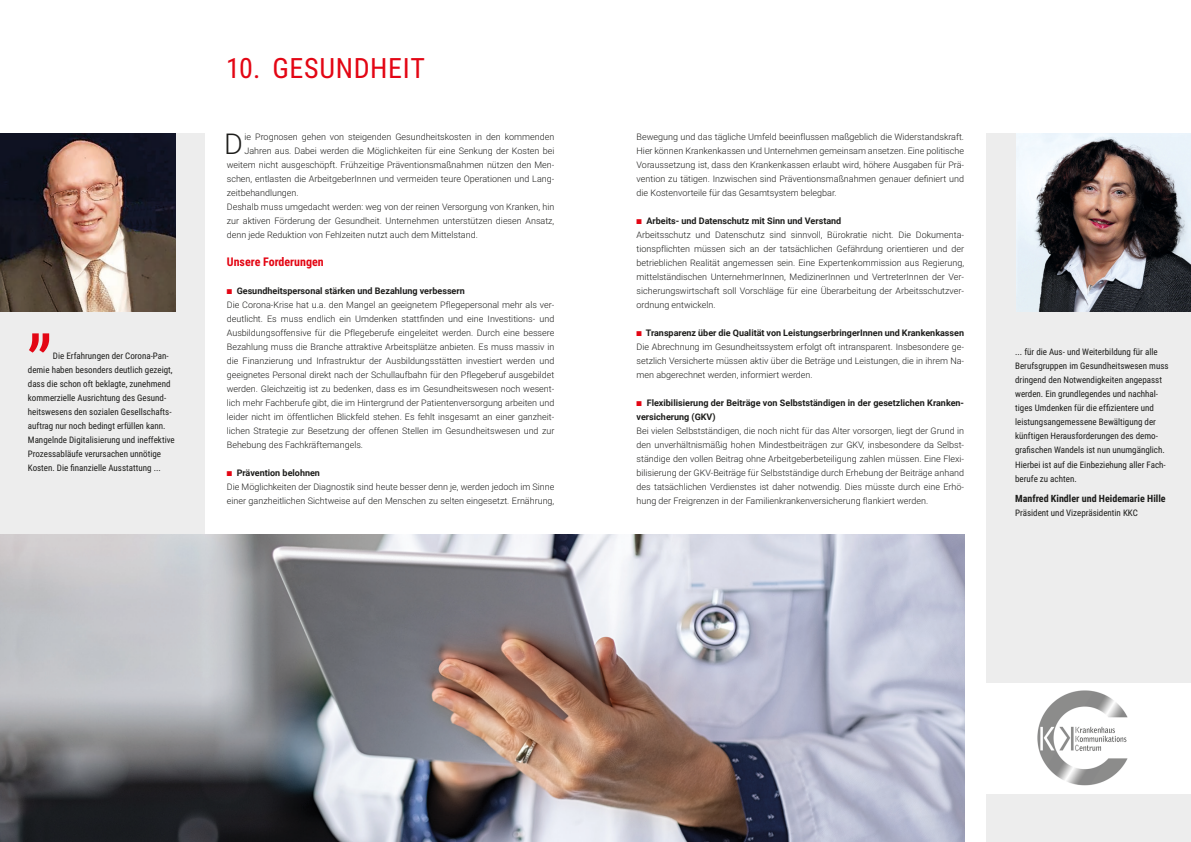
<style>
.page{position:relative;width:1191px;height:842px;background:#fff}
.page>*{position:absolute;margin:0;border:0;box-sizing:border-box;transform-origin:0 0}
.t1{font:72px "Roboto";color:#e30614}
.t2{font:300 28.7px "Roboto";color:#1d1d1b}
.t3{font:28px "Roboto Condensed";letter-spacing:.02em;color:#e30614}
.t4{font:700 12px "Roboto Condensed";color:#e30614}
.t5{font:700 10px "Roboto Condensed";color:#1d1d1b}
.t6{font:300 9px/14px "Roboto";color:#1d1d1b;text-align:justify}
.t7{font:9px/14px "Roboto Condensed";color:#1d1d1b}
.t8{font:700 9px/14px "Roboto";color:#1d1d1b}
.s1{color:#e30614}
</style>
<div class="page">
<div style="left:0;top:133px;width:204px;height:401px;background:#ededed"></div>
<img style="left:0;top:133px;width:176px;height:178px">
<img style="left:0;top:534px;width:964px;height:308px">
<div style="left:986px;top:133px;width:205px;height:709px;background:#ededed"></div>
<img style="left:1016px;top:133px;width:175px;height:178px">
<div style="left:986px;top:683px;width:205px;height:111px;background:#fff"></div>
<img style="left:1037px;top:690px;width:91px;height:96px">
<p class="t1" style="left:28px;top:266px;width:26px">„</p>
<p class="t7" style="left:28px;top:348px;width:148px;text-indent:25px">Die Erfahrungen der Corona-Pan&shy;demie haben besonders deutlich gezeigt, dass die schon oft beklagte, zunehmend kommerzielle Ausrichtung des Gesund&shy;heitswesens den sozialen Gesellschafts&shy;auftrag nur noch bedingt erfüllen kann.<br>Mangelnde Digitalisierung und ineffektive Prozessabläufe verursachen unnötige Kosten. Die finanzielle Ausstattung ...</p>
<p class="t3" style="left:226px;top:48px;width:200px">10. GESUNDHEIT</p>
<p class="t2" style="left:224px;top:124px;width:20px">D</p>
<p class="t6" style="left:244px;top:129px;width:311px">ie Prognosen gehen von steigenden Gesundheitskosten in den kommenden</p>
<p class="t6" style="left:244px;top:143px;width:311px">Jahren aus. Dabei werden die Möglichkeiten für eine Senkung der Kosten bei</p>
<p class="t6" style="left:227px;top:157px;width:329px">weitem nicht ausgeschöpft. Frühzeitige Präventionsmaßnahmen nützen den Men-</p>
<p class="t6" style="left:227px;top:171px;width:329px">schen, entlasten die ArbeitgeberInnen und vermeiden teure Operationen und Lang-</p>
<p class="t6" style="left:227px;top:185px;width:73px">zeitbehandlungen.</p>
<p class="t6" style="left:227px;top:199px;width:329px">Deshalb muss umgedacht werden: weg von der reinen Versorgung von Kranken, hin zur aktiven Förderung der Gesundheit. Unternehmen unterstützen diesen Ansatz, denn jede Reduktion von Fehlzeiten nutzt auch dem Mittelstand.</p>
<p class="t4" style="left:227px;top:253px;width:98px">Unsere Forderungen</p>
<p class="t8" style="left:227px;top:283px;width:239px"><span class="s1">■</span> Gesundheitspersonal stärken und Bezahlung verbessern</p>
<p class="t6" style="left:227px;top:297px;width:329px">Die Corona-Krise hat u.a. den Mangel an geeignetem Pflegepersonal mehr als ver&shy;deutlicht. Es muss endlich ein Umdenken stattfinden und eine Investitions- und Ausbildungsoffensive für die Pflegeberufe eingeleitet werden. Durch eine bessere Bezahlung muss die Branche attraktive Arbeitsplätze anbieten. Es muss massiv in die Finanzierung und Infrastruktur der Ausbildungsstätten investiert werden und geeignetes Personal direkt nach der Schullaufbahn für den Pflegeberuf ausgebildet werden. Gleichzeitig ist zu bedenken, dass es im Gesundheitswesen noch wesent&shy;lich mehr Fachberufe gibt, die im Hintergrund der Patientenversorgung arbeiten und leider nicht im öffentlichen Blickfeld stehen. Es fehlt insgesamt an einer ganzheit&shy;lichen Strategie zur Besetzung der offenen Stellen im Gesundheitswesen und zur Behebung des Fachkräftemangels.</p>
<p class="t8" style="left:227px;top:465px;width:95px"><span class="s1">■</span> Prävention belohnen</p>
<p class="t6" style="left:227px;top:479px;width:329px">Die Möglichkeiten der Diagnostik sind heute besser denn je, werden jedoch im Sinne einer ganzheitlichen Sichtweise auf den Menschen zu selten eingesetzt. Ernährung,</p>
<p class="t6" style="left:636px;top:129px;width:329px">Bewegung und das tägliche Umfeld beeinflussen maßgeblich die Widerstandskraft.<br>Hier können Krankenkassen und Unternehmen gemeinsam ansetzen. Eine politische Voraussetzung ist, dass den Krankenkassen erlaubt wird, höhere Ausgaben für Prä&shy;vention zu tätigen. Inzwischen sind Präventionsmaßnahmen genauer definiert und die Kostenvorteile für das Gesamtsystem belegbar.</p>
<p class="t8" style="left:636px;top:213px;width:206px"><span class="s1">■</span> Arbeits- und Datenschutz mit Sinn und Verstand</p>
<p class="t6" style="left:636px;top:227px;width:329px">Arbeitsschutz und Datenschutz sind sinnvoll, Bürokratie nicht. Die Dokumenta&shy;tionspflichten müssen sich an der tatsächlichen Gefährdung orientieren und der betrieblichen Realität angemessen sein. Eine Expertenkommission aus Regierung, mittelständischen UnternehmerInnen, MedizinerInnen und VertreterInnen der Ver&shy;sicherungswirtschaft soll Vorschläge für eine Überarbeitung der Arbeitsschutzver&shy;ordnung entwickeln.</p>
<p class="t8" style="left:636px;top:325px;width:329px"><span class="s1">■</span> Transparenz über die Qualität von LeistungserbringerInnen und Krankenkassen</p>
<p class="t6" style="left:636px;top:339px;width:329px">Die Abrechnung im Gesundheitssystem erfolgt oft intransparent. Insbesondere ge&shy;setzlich Versicherte müssen aktiv über die Beträge und Leistungen, die in ihrem Na&shy;men abgerechnet werden, informiert werden.</p>
<p class="t8" style="left:636px;top:395px;width:329px"><span class="s1">■</span> Flexibilisierung der Beiträge von Selbstständigen in der gesetzlichen Kranken&shy;versicherung (GKV)</p>
<p class="t6" style="left:636px;top:423px;width:329px">Bei vielen Selbstständigen, die noch nicht für das Alter vorsorgen, liegt der Grund in den unverhältnismäßig hohen Mindestbeiträgen zur GKV, insbesondere da Selbst&shy;ständige den vollen Beitrag ohne Arbeitgeberbeteiligung zahlen müssen. Eine Flexi&shy;bilisierung der GKV-Beiträge für Selbstständige durch Erhebung der Beiträge anhand des tatsächlichen Verdienstes ist daher notwendig. Dies müsste durch eine Erhö&shy;hung der Freigrenzen in der Familienkrankenversicherung flankiert werden.</p>
<p class="t7" style="left:1015px;top:345px;width:155px">... für die Aus- und Weiterbildung für alle Berufsgruppen im Gesundheitswesen muss dringend den Notwendigkeiten angepasst werden. Ein grundlegendes und nachhal&shy;tiges Umdenken für die effizientere und leistungsangemessene Bewältigung der künftigen Herausforderungen des demo&shy;grafischen Wandels ist nun unumgänglich.<br>Hierbei ist auf die Einbeziehung aller Fach&shy;berufe zu achten.</p>
<p class="t5" style="left:1015px;top:492px;width:152px">Manfred Kindler und Heidemarie Hille</p>
<p class="t7" style="left:1015px;top:506px;width:124px">Präsident und Vizepräsidentin KKC</p>
</div>
